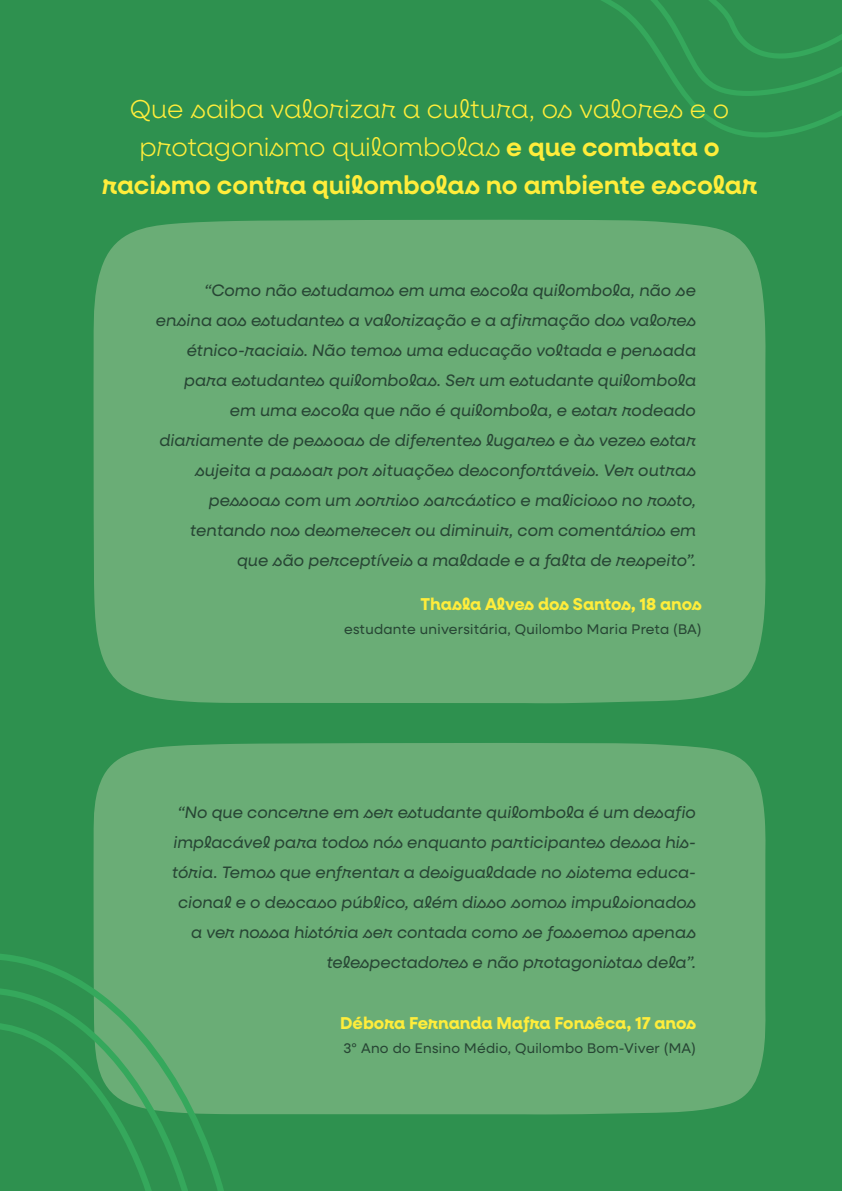
<style>
.page{position:relative;width:842px;height:1191px;background:#2e914f}
.page>*{position:absolute;margin:0;border:0;box-sizing:border-box;transform-origin:0 0}
.t1{font:300 26px/38px "Neulis Cursive";color:#ffed3b;text-align:center}
.t2{font:700 17.2px "Neulis Cursive";color:#ffed3b}
.t3{font:italic 16.6px/30px "Neulis Cursive";letter-spacing:.005em;color:#274534;text-align:right}
.t4{font:14px "Neulis Sans";letter-spacing:.02em;color:#274534}
.s1{font-weight:600}
</style>
<div class="page">
<svg style="left:684px;top:97px;width:157px;height:41px"></svg>
<svg style="left:601px;top:0;width:240px;height:97px"></svg>
<hr style="left:841px;top:0;width:1px;height:1191px;background:#d93e36">
<div style="left:93px;top:219px;width:673px;height:484px;background:#6aad76"></div>
<div style="left:93px;top:743px;width:673px;height:371px;background:#6aad76"></div>
<svg style="left:0;top:949px;width:242px;height:242px;fill:#6aad76"></svg>
<svg style="left:0;top:981px;width:204px;height:210px"></svg>
<svg style="left:0;top:1017px;width:169px;height:174px"></svg>
<h1 class="t1" style="left:102px;top:89px;width:657px">Que saiba valorizar a cultura, os valores e o protagonismo quilombolas <span class="s1">e que combata o racismo contra quilombolas no ambiente escolar</span></h1>
<p class="t3" style="left:156px;top:274px;width:542px">“Como não estudamos em uma escola quilombola, não se ensina aos estudantes a valorização e a afirmação dos valores étnico-raciais. Não temos uma educação voltada e pensada para estudantes quilombolas. Ser um estudante quilombola em uma escola que não é quilombola, e estar rodeado diariamente de pessoas de diferentes lugares e às vezes estar sujeita a passar por situações desconfortáveis. Ver outras pessoas com um sorriso sarcástico e malicioso no rosto, tentando nos desmerecer ou diminuir, com comentários em que são perceptíveis a maldade e a falta de respeito”.</p>
<p class="t2" style="left:420px;top:591px;width:283px">Thasla Alves dos Santos, 18 anos</p>
<p class="t4" style="left:344px;top:619px;width:359px">estudante universitária, Quilombo Maria Preta (BA)</p>
<p class="t3" style="left:172px;top:796px;width:526px">“No que concerne em ser estudante quilombola é um desafio implacável para todos nós enquanto participantes dessa his&shy;tória. Temos que enfrentar a desigualdade no sistema educa&shy;cional e o descaso público, além disso somos impulsionados a ver nossa história ser contada como se fossemos apenas telespectadores e não protagonistas dela”.</p>
<p class="t2" style="left:340px;top:1010px;width:357px">Débora Fernanda Mafra Fonsêca, 17 anos</p>
<p class="t4" style="left:344px;top:1037px;width:354px">3º Ano do Ensino Médio, Quilombo Bom-Viver (MA)</p>
</div>
